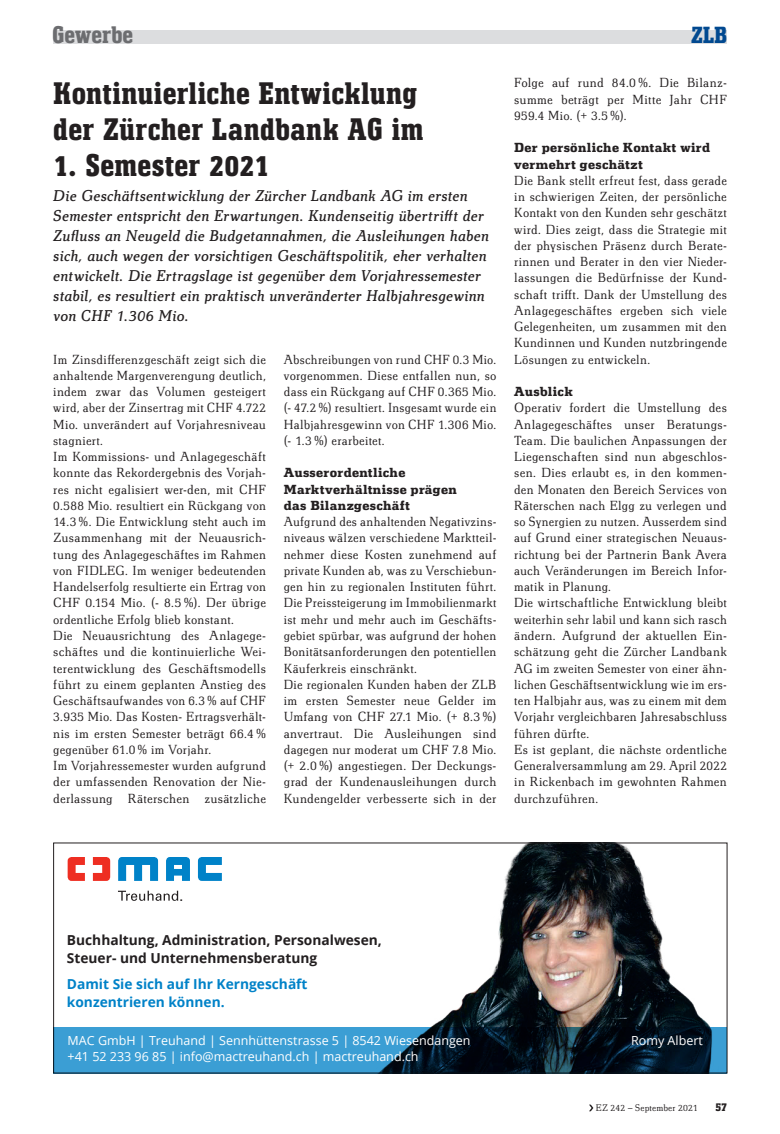
<style>
.page{position:relative;width:780px;height:1134px;background:#fff}
.page>*{position:absolute;margin:0;border:0;box-sizing:border-box;transform-origin:0 0}
.t1{font:700 32.5px/36.2px "Technotyp Condensed";letter-spacing:.01em;color:#231f20}
.t2{font:700 25px "Technotyp Condensed";letter-spacing:.005em;color:#6c6d70}
.t3{font:700 24.38px "Technotyp Condensed";color:#014990}
.t4{font:italic 16.25px/20px "Technotyp";letter-spacing:.005em;color:#231f20}
.t5{font:300 13.75px/16.2px "Technotyp";letter-spacing:.02em;color:#231f20}
.t6{font:700 13.75px/16.2px "Technotyp";letter-spacing:.025em;color:#231f20}
.t7{font:700 13.75px/17.5px "Open Sans";color:#231f20}
.t8{font:700 13.75px/17.5px "Open Sans";color:#0082c8}
.t9{font:13.5px "Univers";color:#231f20}
.t10{font:12.5px/16.2px "Open Sans";color:#fff}
.t11{font:700 12.5px "Technotyp Condensed";color:#231f20}
.t12{font:300 10px "Technotyp";letter-spacing:.015em;color:#231f20}
</style>
<div class="page">
<div style="left:53px;top:30px;width:673px;height:13px;background:#dcdddf"></div>
<svg style="left:589px;top:1104px;width:4px;height:7px"></svg>
<img style="left:431px;top:845px;width:279px;height:182px">
<svg style="left:53px;top:1027px;width:674px;height:46px;background:#215e81"></svg>
<svg style="left:68px;top:857px;width:17px;height:24px"></svg>
<svg style="left:93px;top:857px;width:17px;height:24px"></svg>
<svg style="left:118px;top:857px;width:40px;height:24px"></svg>
<svg style="left:166px;top:857px;width:24px;height:24px"></svg>
<svg style="left:198px;top:857px;width:24px;height:24px"></svg>
<svg style="left:118px;top:891px;width:60px;height:10px"></svg>
<h2 class="t2" style="left:52px;top:20px;width:83px">Gewerbe</h2>
<h1 class="t1" style="left:53px;top:74px;width:371px">Kontinuierliche Entwicklung der Zürcher Landbank AG im</h1>
<h1 class="t1" style="left:53px;top:147px;width:217px">1. Semester 2021</h1>
<p class="t4" style="left:53px;top:186px;width:437px">Die Geschäftsentwicklung der Zürcher Landbank AG im ersten Semester entspricht den Erwartungen. Kundenseitig übertrifft der Zufluss an Neugeld die Budgetannahmen, die Ausleihungen haben sich, auch wegen der vorsichtigen Geschäftspolitik, eher verhalten entwickelt. Die Ertragslage ist gegenüber dem Vorjahressemester stabil, es resultiert ein praktisch unveränderter Halbjahresgewinn von CHF 1.306 Mio.</p>
<p class="t5" style="left:53px;top:351px;width:214px">Im Zinsdifferenzgeschäft zeigt sich die anhaltende Margenverengung deutlich, indem zwar das Volumen gesteigert wird, aber der Zinsertrag mit CHF 4.722<br>Mio. unverändert auf Vorjahresniveau stagniert.<br>Im Kommissions- und Anlagegeschäft konnte das Rekordergebnis des Vorjah&shy;res nicht egalisiert wer-den, mit CHF 0.588 Mio. resultiert ein Rückgang von 14.3 %. Die Entwicklung steht auch im Zusammenhang mit der Neuausrich&shy;tung des Anlagegeschäftes im Rahmen von FIDLEG. Im weniger bedeutenden Handelserfolg resultierte ein Ertrag von CHF 0.154 Mio. (- 8.5 %). Der übrige ordentliche Erfolg blieb konstant.<br>Die Neuausrichtung des Anlagege&shy;schäftes und die kontinuierliche Wei&shy;terentwicklung des Geschäftsmodells führt zu einem geplanten Anstieg des Geschäftsaufwandes von 6.3 % auf CHF 3.935 Mio. Das Kosten- Ertragsverhält&shy;nis im ersten Semester beträgt 66.4 % gegenüber 61.0 % im Vorjahr.<br>Im Vorjahressemester wurden aufgrund der umfassenden Renovation der Nie&shy;derlassung Räterschen zusätzliche</p>
<p class="t5" style="left:284px;top:351px;width:214px;text-align:justify">Abschreibungen von rund CHF 0.3 Mio. vorgenommen. Diese entfallen nun, so dass ein Rückgang auf CHF 0.365 Mio. (- 47.2 %) resultiert. Insgesamt wurde ein Halbjahresgewinn von CHF 1.306 Mio. (- 1.3 %) erarbeitet.</p>
<p class="t6" style="left:284px;top:464px;width:174px">Ausserordentliche<br>Marktverhältnisse prägen das Bilanzgeschäft</p>
<p class="t5" style="left:284px;top:513px;width:214px">Aufgrund des anhaltenden Negativzins&shy;niveaus wälzen verschiedene Marktteil&shy;nehmer diese Kosten zunehmend auf private Kunden ab, was zu Verschiebun&shy;gen hin zu regionalen Instituten führt.<br>Die Preissteigerung im Immobilienmarkt ist mehr und mehr auch im Geschäfts&shy;gebiet spürbar, was aufgrund der hohen Bonitätsanforderungen den potentiellen Käuferkreis einschränkt.<br>Die regionalen Kunden haben der ZLB im ersten Semester neue Gelder im Umfang von CHF 27.1 Mio. (+ 8.3 %) anvertraut. Die Ausleihungen sind dagegen nur moderat um CHF 7.8 Mio. (+ 2.0 %) angestiegen. Der Deckungs&shy;grad der Kundenausleihungen durch Kundengelder verbesserte sich in der</p>
<h3 class="t3" style="left:691px;top:21px;width:38px">ZLB</h3>
<p class="t5" style="left:514px;top:75px;width:214px;text-align:justify">Folge auf rund 84.0 %. Die Bilanz&shy;summe beträgt per Mitte Jahr CHF 959.4 Mio. (+ 3.5 %).</p>
<p class="t6" style="left:514px;top:139px;width:198px">Der persönliche Kontakt wird vermehrt geschätzt</p>
<p class="t5" style="left:514px;top:172px;width:214px;text-align:justify">Die Bank stellt erfreut fest, dass gerade in schwierigen Zeiten, der persönliche Kontakt von den Kunden sehr geschätzt wird. Dies zeigt, dass die Strategie mit der physischen Präsenz durch Berate&shy;rinnen und Berater in den vier Nieder&shy;lassungen die Bedürfnisse der Kund&shy;schaft trifft. Dank der Umstellung des Anlagegeschäftes ergeben sich viele Gelegenheiten, um zusammen mit den Kundinnen und Kunden nutzbringende Lösungen zu entwickeln.</p>
<p class="t6" style="left:514px;top:383px;width:60px">Ausblick</p>
<p class="t5" style="left:514px;top:400px;width:214px">Operativ fordert die Umstellung des Anlagegeschäftes unser Beratungs-Team. Die baulichen Anpassungen der Liegenschaften sind nun abgeschlos&shy;sen. Dies erlaubt es, in den kommen&shy;den Monaten den Bereich Services von Räterschen nach Elgg zu verlegen und so Synergien zu nutzen. Ausserdem sind auf Grund einer strategischen Neuaus&shy;richtung bei der Partnerin Bank Avera auch Veränderungen im Bereich Infor&shy;matik in Planung.<br>Die wirtschaftliche Entwicklung bleibt weiterhin sehr labil und kann sich rasch ändern. Aufgrund der aktuellen Ein&shy;schätzung geht die Zürcher Landbank AG im zweiten Semester von einer ähn&shy;lichen Geschäftsentwicklung wie im ers&shy;ten Halbjahr aus, was zu einem mit dem Vorjahr vergleichbaren Jahresabschluss führen dürfte.<br>Es ist geplant, die nächste ordentliche Generalversammlung am 29. April 2022 in Rickenbach im gewohnten Rahmen durchzuführen.</p>
<p class="t9" style="left:179px;top:888px;width:5px">.</p>
<p class="t7" style="left:67px;top:931px;width:316px">Buchhaltung, Administration, Personalwesen,<br>Steuer- und Unternehmensberatung</p>
<p class="t8" style="left:67px;top:975px;width:242px">Damit Sie sich auf Ihr Kerngeschäft konzentrieren können.</p>
<p class="t10" style="left:68px;top:1032px;width:404px">MAC GmbH | Treuhand | Sennhüttenstrasse 5 | 8542 Wiesendangen +41 52 233 96 85 | info@mactreuhand.ch | mactreuhand.ch</p>
<p class="t10" style="left:631px;top:1032px;width:73px">Romy Albert</p>
<p class="t12" style="left:596px;top:1102px;width:103px">EZ 242 – September 2021</p>
<p class="t11" style="left:715px;top:1100px;width:13px">57</p>
</div>
